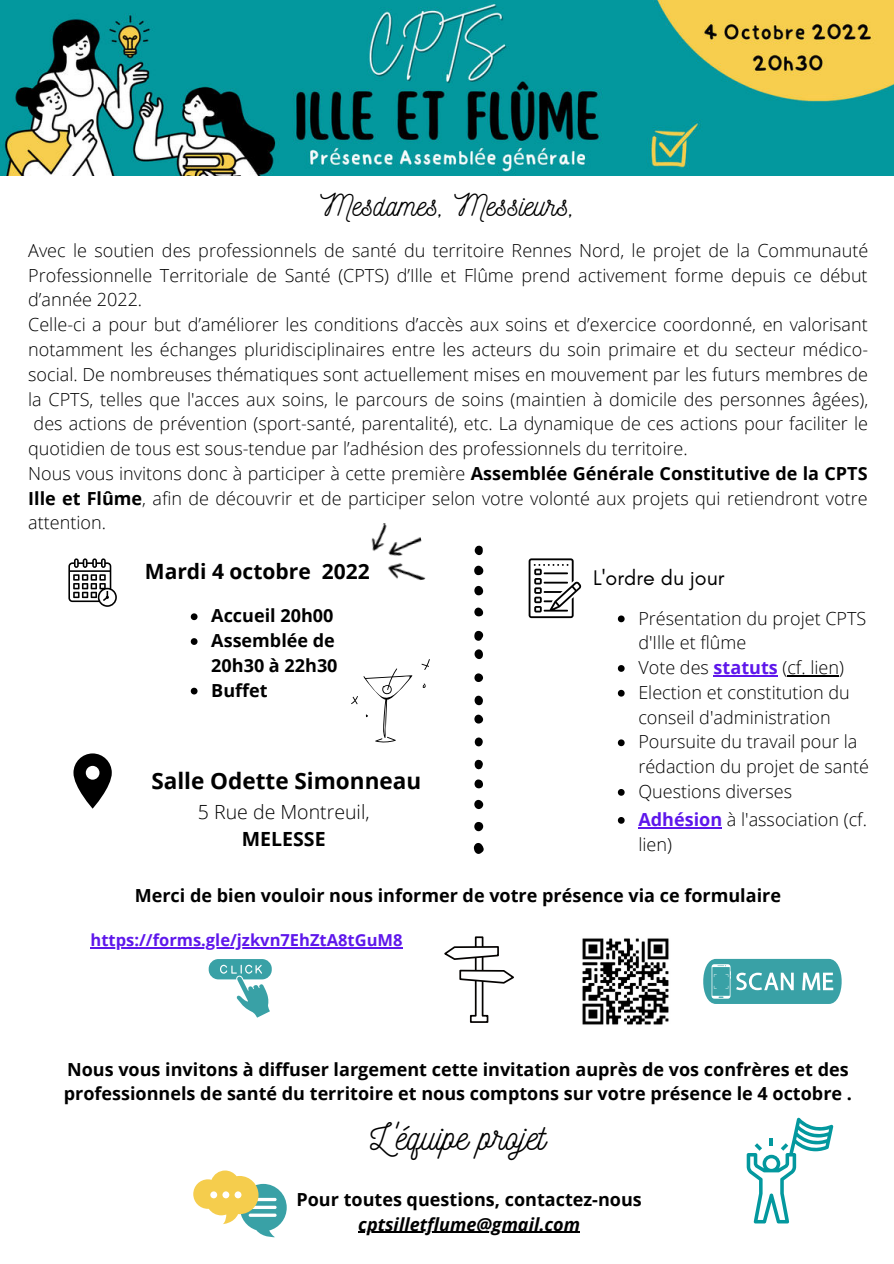
<style>
.page{position:relative;width:894px;height:1264px;background:#fff}
.page>*{position:absolute;margin:0;border:0;box-sizing:border-box;transform-origin:0 0}
.t1{font:36px "Nickainley";color:#000}
.t2{font:30px "Nickainley";color:#000}
.t3{font:700 22.5px "Open Sans";color:#000}
.t4{font:21.6px "Glacial Indifference";color:#000}
.t5{font:700 21px "Open Sans";color:#000}
.t6{font:300 19.5px "Open Sans";color:#000}
.t7{font:700 19.5px "Open Sans";color:#000}
.t8{font:300 18px/24.8px "Open Sans";color:#000}
.t9{font:700 18px/24.8px "Open Sans";color:#000}
.t10{font:italic 700 18px "Open Sans";color:#000}
.t11{font:700 16.5px "Open Sans";color:#5e17eb}
.s1{font-weight:700}
.s2{font-weight:700;color:#5e17eb}
</style>
<div class="page">
<svg style="left:209px;top:959px;width:63px;height:58px"></svg>
<svg style="left:703px;top:958px;width:138px;height:45px;background:#5db2b6"></svg>
<svg style="left:746px;top:1117px;width:87px;height:106px"></svg>
<svg style="left:193px;top:1170px;width:93px;height:67px"></svg>
<div style="left:210px;top:1191px;width:7px;height:7px;background:#fff;border-radius:50%"></div>
<div style="left:222px;top:1191px;width:7px;height:7px;background:#fff;border-radius:50%"></div>
<div style="left:234px;top:1191px;width:7px;height:7px;background:#fff;border-radius:50%"></div>
<svg style="left:73px;top:753px;width:39px;height:55px"></svg>
<svg style="left:68px;top:558px;width:49px;height:49px"></svg>
<svg style="left:421px;top:659px;width:9px;height:11px"></svg>
<svg style="left:422px;top:683px;width:4px;height:5px"></svg>
<svg style="left:351px;top:668px;width:61px;height:74px"></svg>
<svg style="left:444px;top:936px;width:70px;height:87px"></svg>
<img style="left:371px;top:523px;width:55px;height:57px">
<img style="left:582px;top:938px;width:87px;height:87px">
<img style="left:0;top:0;width:893px;height:176px">
<svg style="left:191px;top:613px;width:6px;height:7px"></svg>
<svg style="left:191px;top:638px;width:6px;height:7px"></svg>
<svg style="left:191px;top:687px;width:6px;height:7px"></svg>
<svg style="left:528px;top:558px;width:53px;height:60px"></svg>
<svg style="left:473px;top:843px;width:10px;height:11px"></svg>
<svg style="left:474px;top:630px;width:9px;height:11px"></svg>
<div style="left:474px;top:565px;width:9px;height:10px;background:#000;border-radius:50%"></div>
<div style="left:474px;top:586px;width:9px;height:9px;background:#000;border-radius:50%"></div>
<div style="left:474px;top:822px;width:9px;height:9px;background:#000;border-radius:50%"></div>
<svg style="left:474px;top:649px;width:9px;height:10px"></svg>
<svg style="left:474px;top:799px;width:9px;height:10px"></svg>
<div style="left:474px;top:695px;width:9px;height:10px;background:#000;border-radius:50%"></div>
<svg style="left:474px;top:759px;width:9px;height:11px"></svg>
<div style="left:474px;top:607px;width:9px;height:9px;background:#000;border-radius:50%"></div>
<svg style="left:474px;top:545px;width:9px;height:10px"></svg>
<div style="left:474px;top:714px;width:9px;height:9px;background:#000;border-radius:50%"></div>
<div style="left:474px;top:779px;width:9px;height:9px;background:#000;border-radius:4px"></div>
<svg style="left:474px;top:673px;width:9px;height:9px"></svg>
<svg style="left:474px;top:737px;width:8px;height:9px"></svg>
<svg style="left:617px;top:615px;width:7px;height:7px"></svg>
<svg style="left:617px;top:665px;width:7px;height:7px"></svg>
<hr style="left:713px;top:675px;width:64px;height:1px;background:#5e17eb">
<hr style="left:787px;top:675px;width:51px;height:1px;background:#000">
<svg style="left:617px;top:690px;width:7px;height:6px"></svg>
<svg style="left:617px;top:739px;width:7px;height:7px"></svg>
<svg style="left:617px;top:789px;width:7px;height:6px"></svg>
<hr style="left:358px;top:1231px;width:222px;height:1px;background:#000">
<hr style="left:90px;top:947px;width:312px;height:1px;background:#5e17eb">
<svg style="left:617px;top:817px;width:7px;height:6px"></svg>
<hr style="left:638px;top:827px;width:84px;height:1px;background:#5e17eb">
<h2 class="t2" style="left:320px;top:186px;width:257px">Mesdames, Messieurs,</h2>
<p class="t8" style="left:28px;top:237px;width:841px">Avec le soutien des professionnels de santé du territoire Rennes Nord, le projet de la Communauté</p>
<p class="t8" style="left:28px;top:262px;width:840px">Professionnelle Territoriale de Santé (CPTS) d’Ille et Flûme prend activement forme depuis ce début</p>
<p class="t8" style="left:28px;top:287px;width:115px">d’année 2022.</p>
<p class="t8" style="left:28px;top:312px;width:840px">Celle-ci a pour but d’améliorer les conditions d’accès aux soins et d’exercice coordonné, en valorisant</p>
<p class="t8" style="left:28px;top:336px;width:841px">notamment les échanges pluridisciplinaires entre les acteurs du soin primaire et du secteur médico-</p>
<p class="t8" style="left:28px;top:361px;width:841px">social. De nombreuses thématiques sont actuellement mises en mouvement par les futurs membres de</p>
<p class="t8" style="left:28px;top:386px;width:841px">la CPTS, telles que l'acces aux soins, le parcours de soins (maintien à domicile des personnes âgées),</p>
<p class="t8" style="left:34px;top:411px;width:835px">des actions de prévention (sport-santé, parentalité), etc. La dynamique de ces actions pour faciliter le</p>
<p class="t8" style="left:28px;top:436px;width:660px">quotidien de tous est sous-tendue par l’adhésion des professionnels du territoire.</p>
<p class="t8" style="left:28px;top:460px;width:840px">Nous vous invitons donc à participer à cette première <span class="s1">Assemblée Générale Constitutive de la CPTS</span></p>
<p class="t8" style="left:28px;top:485px;width:840px"><span class="s1">Ille et Flûme</span>, afin de découvrir et de participer selon votre volonté aux projets qui retiendront votre</p>
<p class="t8" style="left:28px;top:510px;width:79px">attention.</p>
<p class="t5" style="left:145px;top:556px;width:226px">Mardi 4 octobre 2022</p>
<p class="t9" style="left:211px;top:603px;width:128px">Accueil 20h00<br>Assemblée de<br>20h30 à 22h30<br>Buffet</p>
<p class="t8" style="left:638px;top:605px;width:232px">Présentation du projet CPTS d'Ille et flûme<br>Vote des <span class="s2">statuts</span> (cf. lien)<br>Election et constitution du conseil d'administration<br>Poursuite du travail pour la rédaction du projet de santé<br>Questions diverses</p>
<p class="t4" style="left:593px;top:566px;width:133px">L'ordre du jour</p>
<p class="t3" style="left:151px;top:765px;width:271px">Salle Odette Simonneau</p>
<p class="t6" style="left:198px;top:798px;width:173px">5 Rue de Montreuil,</p>
<p class="t7" style="left:242px;top:824px;width:85px">MELESSE</p>
<p class="t8" style="left:638px;top:806px;width:230px"><span class="s2">Adhésion</span> à l'association (cf. lien)</p>
<p class="t9" style="left:135px;top:882px;width:647px">Merci de bien vouloir nous informer de votre présence via ce formulaire</p>
<p class="t11" style="left:90px;top:928px;width:313px">https://forms.gle/jzkvn7EhZtA8tGuM8</p>
<p class="t9" style="left:64px;top:1056px;width:789px">Nous vous invitons à diffuser largement cette invitation auprès de vos confrères et des professionnels de santé du territoire et nous comptons sur votre présence le 4 octobre .</p>
<h1 class="t1" style="left:370px;top:1114px;width:177px">L'équipe projet</h1>
<p class="t9" style="left:296px;top:1186px;width:347px">Pour toutes questions, contactez-nous</p>
<p class="t10" style="left:358px;top:1211px;width:223px">cptsilletflume@gmail.com</p>
</div>
